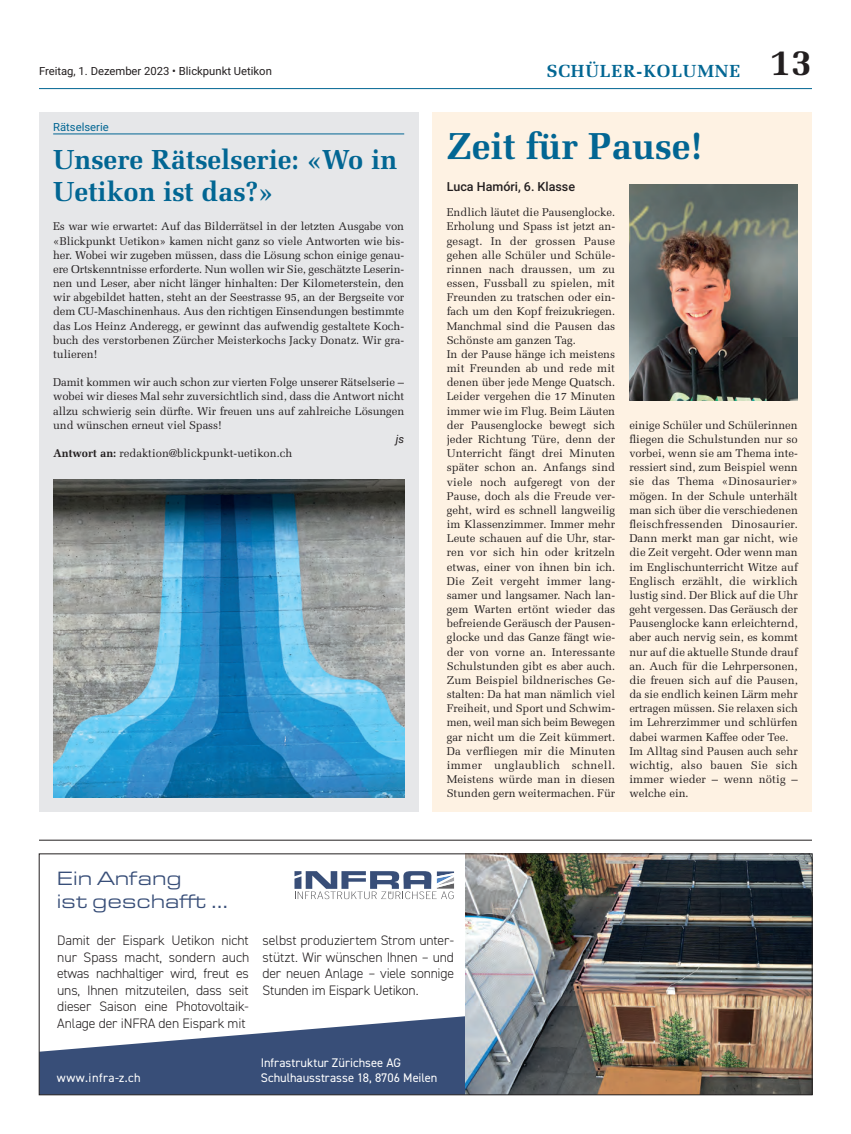
<style>
.page{position:relative;width:851px;height:1134px;background:#fff}
.page>*{position:absolute;margin:0;border:0;box-sizing:border-box;transform-origin:0 0}
.t1{font:700 37.5px "Melior LT Std";color:#026693}
.t2{font:700 27.5px/32.5px "Melior LT Std";color:#026693}
.t3{font:20px/23.8px "Eurostile Ext";color:#384e78}
.t4{font:700 17.5px "Melior LT Std";letter-spacing:.05em;color:#026693}
.t5{font:300 13.75px/16.5px "DIN2014";letter-spacing:-.015em;color:#231f20;text-align:justify}
.t6{font:12.5px/15px "DIN2014";color:#fff}
.t7{font:500 12.5px "Roboto";color:#231f20}
.t8{font:12.5px "DIN2014";letter-spacing:.04em;color:#fff}
.t9{font:11.25px/14.1px "Melior LT Std";color:#231f20}
.t10{font:11.25px "Roboto";color:#231f20}
.t11{font:11.25px "Roboto";color:#026693}
.t12{font:italic 11.25px "Roboto";color:#231f20}
.t13{font:700 3.75px "Myriad Pro";color:#616164}
.s1{font-weight:700}
.s2{font-size:37.5px;color:#231f20}
</style>
<div class="page">
<hr style="left:39px;top:88px;width:772px;height:1px;background:#026693">
<div style="left:432px;top:112px;width:379px;height:699px;background:#fef2e3"></div>
<img style="left:629px;top:184px;width:168px;height:216px">
<div style="left:39px;top:112px;width:379px;height:699px;background:#e6e7e9"></div>
<hr style="left:53px;top:134px;width:351px;height:1px;background:#026693">
<img style="left:53px;top:480px;width:351px;height:317px">
<hr style="left:39px;top:840px;width:772px;height:1px;background:#231f20">
<svg style="left:41px;top:1016px;width:424px;height:77px;fill:#384e78"></svg>
<img style="left:465px;top:856px;width:345px;height:237px">
<svg style="left:294px;top:871px;width:160px;height:28px"></svg>
<div style="left:39px;top:854px;width:773px;height:241px;border:1px solid #231f20"></div>
<p class="t10" style="left:39px;top:63px;width:234px">Freitag, 1. Dezember 2023 • Blickpunkt Uetikon</p>
<p class="t11" style="left:53px;top:119px;width:57px">Rätselserie</p>
<h2 class="t2" style="left:53px;top:143px;width:345px">Unsere Rätselserie: «Wo in<br>Uetikon ist das?»</h2>
<p class="t9" style="left:53px;top:219px;width:352px;text-align:justify">Es war wie erwartet: Auf das Bilderrätsel in der letzten Ausgabe von «Blickpunkt Uetikon» kamen nicht ganz so viele Antworten wie bis&shy;her. Wobei wir zugeben müssen, dass die Lösung schon einige genau&shy;ere Ortskenntnisse erforderte. Nun wollen wir Sie, geschätzte Leserin&shy;nen und Leser, aber nicht länger hinhalten: Der Kilometerstein, den wir abgebildet hatten, steht an der Seestrasse 95, an der Bergseite vor dem CU-Maschinenhaus. Aus den richtigen Einsendungen bestimmte das Los Heinz Anderegg, er gewinnt das aufwendig gestaltete Koch&shy;buch des verstorbenen Zürcher Meisterkochs Jacky Donatz. Wir gra&shy;tulieren!</p>
<p class="t9" style="left:53px;top:375px;width:352px;text-align:justify">Damit kommen wir auch schon zur vierten Folge unserer Rätselserie – wobei wir dieses Mal sehr zuversichtlich sind, dass die Antwort nicht allzu schwierig sein dürfte. Wir freuen uns auf zahlreiche Lösungen und wünschen erneut viel Spass!</p>
<p class="t12" style="left:396px;top:431px;width:10px">js</p>
<p class="t9" style="left:53px;top:446px;width:241px"><span class="s1">Antwort an:</span> redaktion@blickpunkt-uetikon.ch</p>
<h3 class="t4" style="left:546px;top:61px;width:266px">SCHÜLER-KOLUMNE <span class="s2">13</span></h3>
<h1 class="t1" style="left:446px;top:124px;width:258px">Zeit für Pause!</h1>
<p class="t7" style="left:446px;top:178px;width:130px">Luca Hamóri, 6. Klasse</p>
<p class="t9" style="left:446px;top:205px;width:170px">Endlich läutet die Pausenglocke.<br>Erholung und Spass ist jetzt an&shy;gesagt. In der grossen Pause gehen alle Schüler und Schüle&shy;rinnen nach draussen, um zu essen, Fussball zu spielen, mit<br>Freunden zu tratschen oder ein&shy;fach um den Kopf freizukriegen.<br>Manchmal sind die Pausen das<br>Schönste am ganzen Tag.<br>In der Pause hänge ich meistens mit Freunden ab und rede mit denen über jede Menge Quatsch.<br>Leider vergehen die 17 Minuten immer wie im Flug. Beim Läuten der Pausenglocke bewegt sich jeder Richtung Türe, denn der<br>Unterricht fängt drei Minuten später schon an. Anfangs sind viele noch aufgeregt von der<br>Pause, doch als die Freude ver&shy;geht, wird es schnell langweilig im Klassenzimmer. Immer mehr<br>Leute schauen auf die Uhr, star&shy;ren vor sich hin oder kritzeln etwas, einer von ihnen bin ich.<br>Die Zeit vergeht immer lang&shy;samer und langsamer. Nach lan&shy;gem Warten ertönt wieder das befreiende Geräusch der Pausen&shy;glocke und das Ganze fängt wie&shy;der von vorne an. Interessante<br>Schulstunden gibt es aber auch.<br>Zum Beispiel bildnerisches Ge&shy;stalten: Da hat man nämlich viel<br>Freiheit, und Sport und Schwim&shy;men, weil man sich beim Bewegen gar nicht um die Zeit kümmert.<br>Da verfliegen mir die Minuten immer unglaublich schnell.<br>Meistens würde man in diesen<br>Stunden gern weitermachen. Für</p>
<p class="t9" style="left:629px;top:418px;width:170px">einige Schüler und Schülerinnen fliegen die Schulstunden nur so vorbei, wenn sie am Thema inte&shy;ressiert sind, zum Beispiel wenn sie das Thema «Dinosaurier» mögen. In der Schule unterhält man sich über die verschiedenen fleischfressenden Dinosaurier.<br>Dann merkt man gar nicht, wie die Zeit vergeht. Oder wenn man im Englischunterricht Witze auf<br>Englisch erzählt, die wirklich lustig sind. Der Blick auf die Uhr geht vergessen. Das Geräusch der<br>Pausenglocke kann erleichternd, aber auch nervig sein, es kommt nur auf die aktuelle Stunde drauf an. Auch für die Lehrpersonen, die freuen sich auf die Pausen, da sie endlich keinen Lärm mehr ertragen müssen. Sie relaxen sich im Lehrerzimmer und schlürfen dabei warmen Kaffee oder Tee.<br>Im Alltag sind Pausen auch sehr wichtig, also bauen Sie sich immer wieder – wenn nötig – welche ein.</p>
<h3 class="t3" style="left:57px;top:865px;width:173px">Ein Anfang<br>ist geschafft ...</h3>
<p class="t5" style="left:57px;top:932px;width:193px">Damit der Eispark Uetikon nicht nur Spass macht, sondern auch etwas nachhaltiger wird, freut es uns, Ihnen mitzuteilen, dass seit dieser Saison eine Photovoltaik-Anlage der iNFRA den Eispark mit</p>
<p class="t8" style="left:57px;top:1070px;width:85px">www.infra-z.ch</p>
<p class="t13" style="left:389px;top:891px;width:4px">II</p>
<p class="t5" style="left:262px;top:932px;width:193px">selbst produziertem Strom unter&shy;stützt. Wir wünschen Ihnen – und der neuen Anlage – viele sonnige Stunden im Eispark Uetikon.</p>
<p class="t6" style="left:261px;top:1055px;width:178px">Infrastruktur Zürichsee AG<br>Schulhausstrasse 18, 8706 Meilen</p>
</div>
